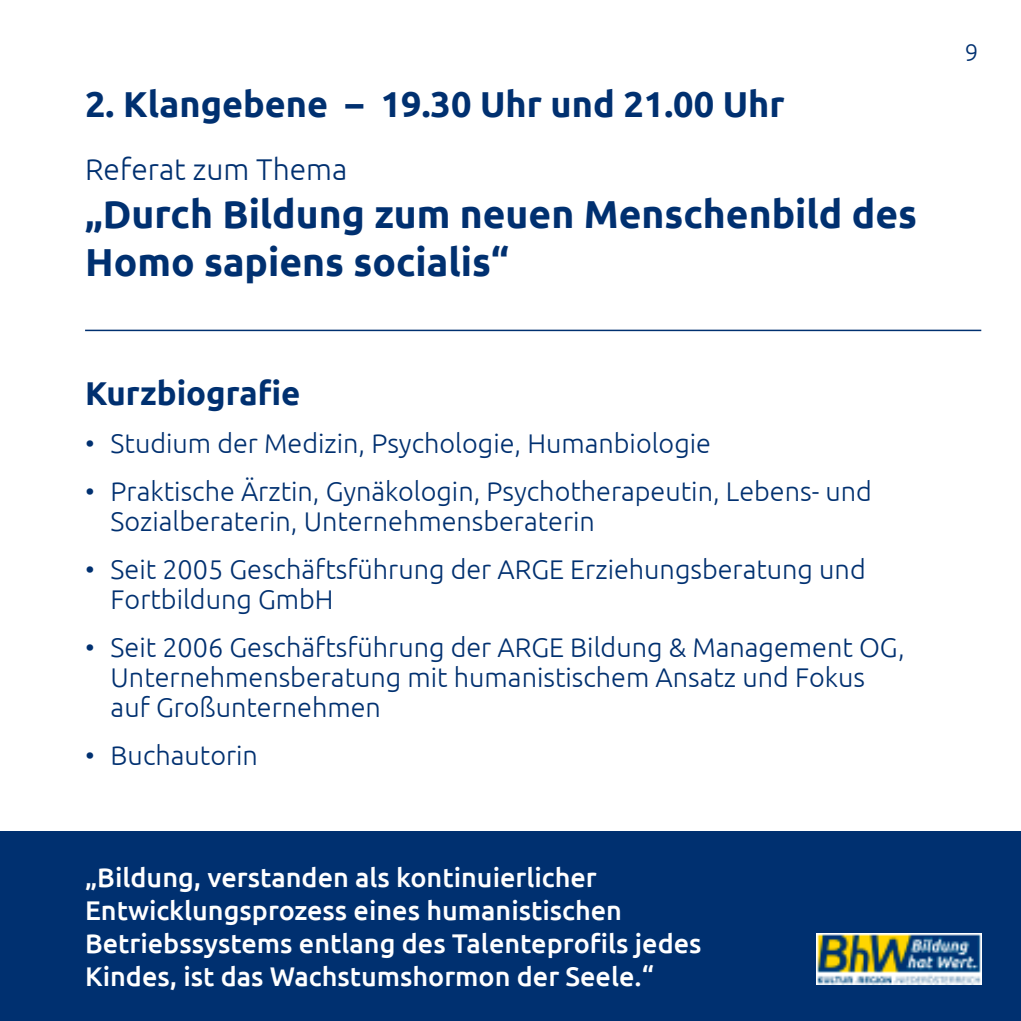
<style>
.page{position:relative;width:1021px;height:1021px;background:#fff}
.page>*{position:absolute;margin:0;border:0;box-sizing:border-box;transform-origin:0 0}
.t1{font:700 39px/48px "Ubuntu";color:#003070}
.t2{font:700 36px "Ubuntu";color:#003070}
.t3{font:700 33px "Ubuntu";color:#003070}
.t4{font:300 30px "Ubuntu";color:#003070}
.t5{font:300 27px/30px "Ubuntu";color:#003070}
.t6{font:500 27px/33px "Ubuntu";color:#fff}
.t7{font:300 24px "Ubuntu";color:#003070}
</style>
<div class="page">
<div style="left:0;top:831px;width:1020px;height:189px;background:#003070"></div>
<img style="left:817px;top:933px;width:164px;height:50px">
<hr style="left:85px;top:329px;width:896px;height:2px;background:#003070">
<h2 class="t2" style="left:85px;top:82px;width:701px">2. Klangebene – 19.30 Uhr und 21.00 Uhr</h2>
<p class="t4" style="left:85px;top:151px;width:264px">Referat zum Thema</p>
<h1 class="t1" style="left:85px;top:189px;width:833px">„Durch Bildung zum neuen Menschenbild des<br>Homo sapiens socialis“</h1>
<p class="t3" style="left:85px;top:373px;width:217px">Kurzbiografie</p>
<p class="t5" style="left:85px;top:427px;width:627px">• Studium der Medizin, Psychologie, Humanbiologie</p>
<p class="t5" style="left:111px;top:475px;width:762px;text-indent:-26px">• Praktische Ärztin, Gynäkologin, Psychotherapeutin, Lebens- und<br>Sozialberaterin, Unternehmensberaterin</p>
<p class="t5" style="left:111px;top:553px;width:756px;text-indent:-26px">• Seit 2005 Geschäftsführung der ARGE Erziehungsberatung und<br>Fortbildung GmbH</p>
<p class="t5" style="left:111px;top:631px;width:795px;text-indent:-26px">• Seit 2006 Geschäftsführung der ARGE Bildung &amp; Management OG,<br>Unternehmensberatung mit humanistischem Ansatz und Fokus auf Großunternehmen</p>
<p class="t5" style="left:85px;top:739px;width:174px">• Buchautorin</p>
<p class="t6" style="left:85px;top:859px;width:618px">„Bildung, verstanden als kontinuierlicher Entwicklungsprozess eines humanistischen Betriebssystems entlang des Talenteprofils jedes Kindes, ist das Wachstumshormon der Seele.“</p>
<p class="t7" style="left:964px;top:38px;width:15px">9</p>
</div>
